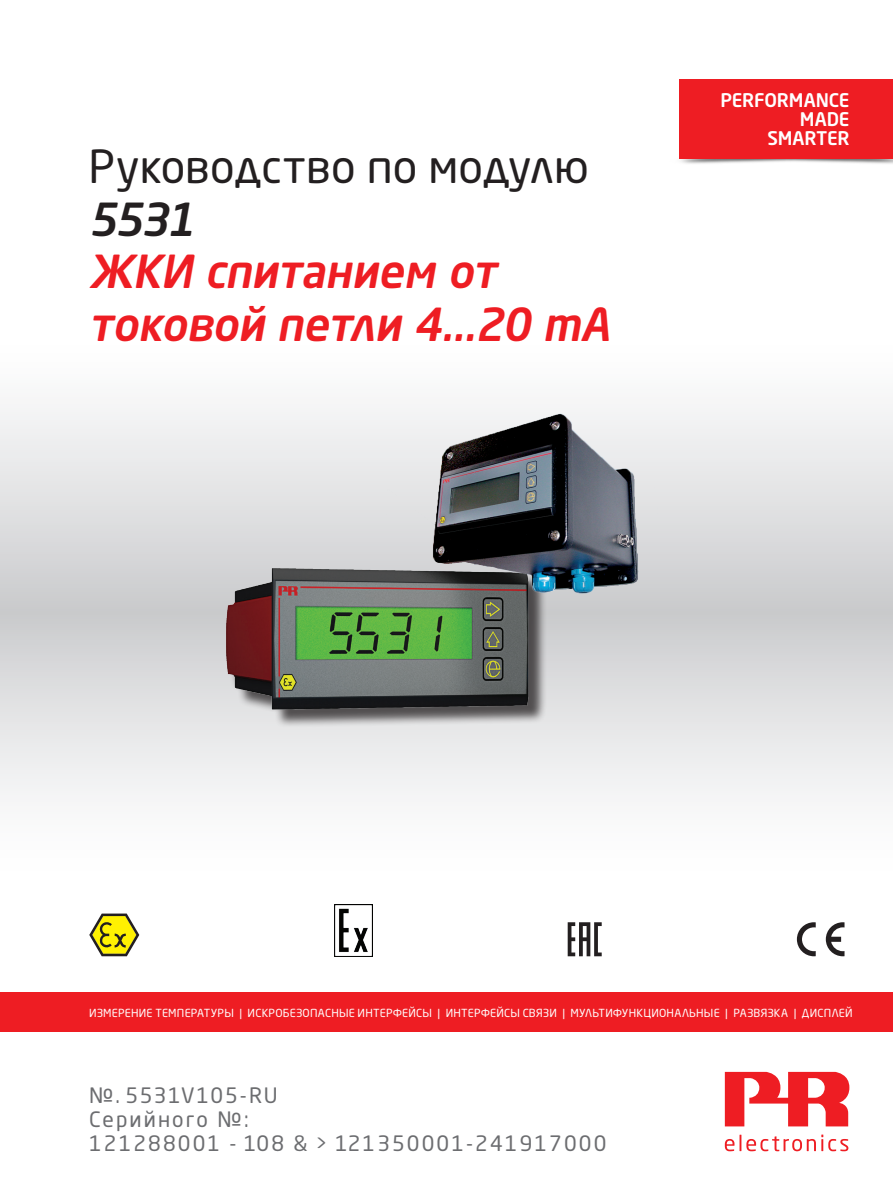
<style>
.page{position:relative;width:893px;height:1191px;background:#fff}
.page>*{position:absolute;margin:0;border:0;box-sizing:border-box;transform-origin:0 0}
.t1{font:italic 500 45px/52.5px "Neo Sans Pro Cyr";letter-spacing:-.015em;color:#ee1d23}
.t2{font:45px "Neo Sans Pro Cyr";color:#231f20}
.t3{font:italic 500 45px "Neo Sans Pro Cyr";color:#231f20}
.t4{font:21px/24px "Neo Sans Pro Cyr";letter-spacing:.1em;color:#6c6d70}
.t5{font:500 18.6px/19px "Neo Sans Std";letter-spacing:-.01em;color:#fff;text-align:right}
.t6{font:10.95px "Neo Sans Pro Cyr";letter-spacing:.025em;color:#fff}
</style>
<div class="page">
<svg style="left:0;top:408px;width:893px;height:387px"></svg>
<div style="left:0;top:992px;width:893px;height:40px;background:#ee1d23"></div>
<img style="left:200px;top:432px;width:365px;height:363px">
<svg style="left:725px;top:1134px;width:123px;height:17px"></svg>
<svg style="left:725px;top:1071px;width:124px;height:55px"></svg>
<img style="left:679px;top:153px;width:214px;height:11px">
<div style="left:680px;top:79px;width:213px;height:80px;background:#ee1d23"></div>
<svg style="left:826px;top:922px;width:18px;height:34px"></svg>
<svg style="left:797px;top:922px;width:19px;height:34px"></svg>
<svg style="left:89px;top:913px;width:50px;height:43px"></svg>
<svg style="left:568px;top:922px;width:34px;height:34px"></svg>
<img style="left:334px;top:904px;width:38px;height:52px">
<img style="left:285px;top:408px;width:378px;height:294px">
<h1 class="t2" style="left:89px;top:139px;width:502px">Руководство по модулю</h1>
<h1 class="t3" style="left:89px;top:191px;width:107px">5531</h1>
<h1 class="t1" style="left:89px;top:244px;width:522px">ЖКИ спитанием от токовой петли 4...20 mA</h1>
<h3 class="t5" style="left:720px;top:90px;width:131px">PERFORMANCE<br>MADE<br>SMARTER</h3>
<p class="t6" style="left:89px;top:1005px;width:765px">ИЗМЕРЕНИЕ ТЕМПЕРАТУРЫ | ИСКРОБЕЗОПАСНЫЕ ИНТЕРФЕЙСЫ | ИНТЕРФЕЙСЫ СВЯЗИ | МУЛЬТИФУНКЦИОНАЛЬНЫЕ | РАЗВЯЗКА | ДИСПЛЕЙ</p>
<h2 class="t4" style="left:89px;top:1083px;width:519px">№. 5531V105-RU<br>Серийного №:<br>121288001 - 108 &amp; &gt; 121350001-241917000</h2>
</div>
